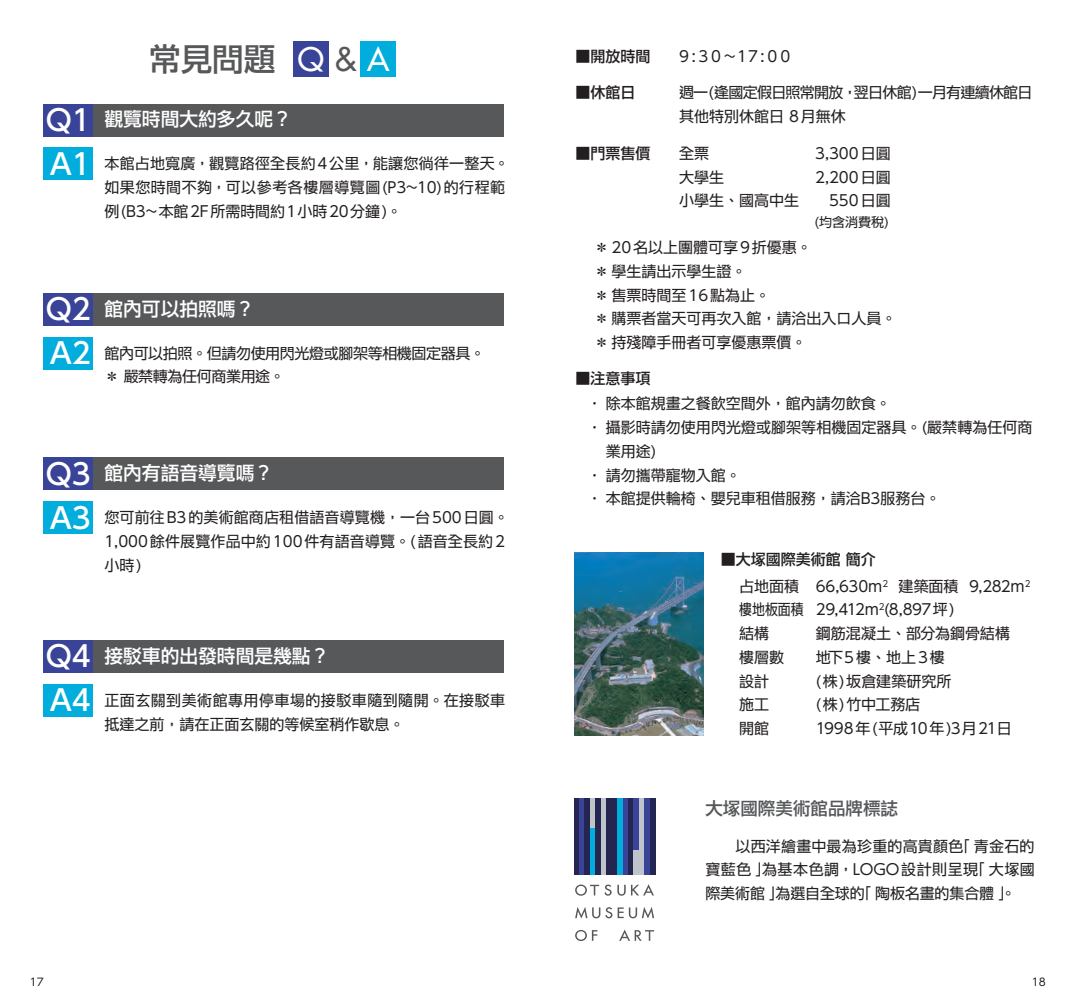
<style>
.page{position:relative;width:1077px;height:1002px;background:#fff}
.page>*{position:absolute;margin:0;border:0;box-sizing:border-box;transform-origin:0 0}
.t1{font:500 31.62px "UD Shin Go Std TC";color:#57585a}
.t2{font:500 31.62px "Futura Std";color:#fff}
.t3{font:500 28.75px "UD Shin Go Std TC";color:#fff}
.t4{font:500 18.75px "UD Shin Go Std TC";color:#fff}
.t5{font:500 17.5px "UD Shin Go Std TC";color:#57585a}
.t6{font:15px/23.8px "UD Shin Go Std TC";color:#231f20}
.t7{font:15px/23.8px "UD Shin Go Std TC";letter-spacing:.02em;color:#231f20}
.t8{font:15px/23.8px "UD Shin Go Std TC";letter-spacing:.03em;color:#231f20}
.t9{font:15px/23.8px "UD Shin Go Std TC";letter-spacing:-.025em;color:#231f20}
.t10{font:15px/23.8px "UD Shin Go Std TC";letter-spacing:-.05em;color:#231f20}
.t11{font:500 15px "UD Shin Go Std TC";color:#231f20}
.t12{font:15px "UD Shin Go Std TC";letter-spacing:.095em;color:#231f20}
.t13{font:13px "UD Shin Go Std TC";color:#231f20}
.t14{font:10.62px "UD Shin Go Pr 6 N";color:#231f20}
.s1{color:#57585a}
.s2{font-weight:500;font-size:28.75px;color:#fff}
.s3{font-family:"UD Shin Go Pr 6 N";font-weight:300}
</style>
<div class="page">
<div style="left:294px;top:41px;width:35px;height:36px;background:#394397"></div>
<div style="left:360px;top:41px;width:36px;height:36px;background:#00addd"></div>
<div style="left:89px;top:293px;width:414px;height:32px;background:#57585a"></div>
<div style="left:43px;top:293px;width:49px;height:32px;background:#394397"></div>
<div style="left:43px;top:337px;width:49px;height:32px;background:#00addd"></div>
<div style="left:89px;top:104px;width:414px;height:32px;background:#57585a"></div>
<div style="left:43px;top:104px;width:49px;height:32px;background:#394397"></div>
<div style="left:43px;top:147px;width:49px;height:33px;background:#00addd"></div>
<div style="left:89px;top:457px;width:414px;height:33px;background:#57585a"></div>
<div style="left:43px;top:457px;width:49px;height:33px;background:#394397"></div>
<div style="left:43px;top:501px;width:49px;height:33px;background:#00addd"></div>
<div style="left:89px;top:640px;width:414px;height:32px;background:#57585a"></div>
<div style="left:43px;top:640px;width:49px;height:32px;background:#394397"></div>
<div style="left:43px;top:684px;width:49px;height:32px;background:#00addd"></div>
<svg style="left:575px;top:907px;width:37px;height:11px"></svg>
<svg style="left:618px;top:907px;width:36px;height:11px"></svg>
<svg style="left:575px;top:884px;width:79px;height:11px"></svg>
<svg style="left:575px;top:929px;width:22px;height:12px"></svg>
<svg style="left:619px;top:929px;width:35px;height:11px"></svg>
<div style="left:574px;top:798px;width:5px;height:77px;background:#252551"></div>
<div style="left:579px;top:798px;width:6px;height:77px;background:#394397"></div>
<div style="left:585px;top:798px;width:5px;height:77px;background:#252551"></div>
<div style="left:590px;top:798px;width:6px;height:30px;background:#bfc4ca"></div>
<div style="left:590px;top:828px;width:6px;height:47px;background:#00addd"></div>
<div style="left:596px;top:798px;width:5px;height:77px;background:#252551"></div>
<div style="left:601px;top:798px;width:5px;height:77px;background:#bfc4ca"></div>
<div style="left:606px;top:798px;width:6px;height:77px;background:#252551"></div>
<div style="left:612px;top:798px;width:5px;height:77px;background:#252551"></div>
<div style="left:617px;top:798px;width:6px;height:77px;background:#00addd"></div>
<div style="left:623px;top:798px;width:5px;height:77px;background:#394397"></div>
<div style="left:628px;top:798px;width:6px;height:77px;background:#252551"></div>
<div style="left:634px;top:849px;width:5px;height:26px;background:#bfc4ca"></div>
<div style="left:634px;top:798px;width:5px;height:51px;background:#394397"></div>
<div style="left:639px;top:798px;width:5px;height:77px;background:#bfc4ca"></div>
<div style="left:644px;top:798px;width:6px;height:77px;background:#394397"></div>
<div style="left:650px;top:798px;width:5px;height:77px;background:#252551"></div>
<img style="left:575px;top:553px;width:128px;height:183px">
<h1 class="t1" style="left:148px;top:36px;width:128px">常見問題</h1>
<h1 class="t2" style="left:297px;top:39px;width:93px">Q <span class="s1">&amp;</span> A</h1>
<h2 class="t3" style="left:45px;top:99px;width:47px">Q1</h2>
<p class="t7" style="left:103px;top:152px;width:406px;text-indent:-55px"><span class="s2">A1</span> 本館占地寬廣，觀覽路徑全長約4公里，能讓您徜徉一整天。如果您時間不夠，可以參考各樓層導覽圖(P3~10)的行程範例(B3~本館2F所需時間約1小時20分鐘)。</p>
<p class="t4" style="left:103px;top:106px;width:189px">觀覽時間大約多久呢？</p>
<h2 class="t3" style="left:45px;top:288px;width:47px">Q2</h2>
<p class="t9" style="left:103px;top:341px;width:382px;text-indent:-55px"><span class="s2">A2</span> 館內可以拍照。但請勿使用閃光燈或腳架等相機固定器具。＊ 嚴禁轉為任何商業用途。</p>
<p class="t4" style="left:103px;top:295px;width:151px">館內可以拍照嗎？</p>
<h2 class="t3" style="left:45px;top:453px;width:47px">Q3</h2>
<p class="t6" style="left:103px;top:506px;width:406px;text-indent:-55px"><span class="s2">A3</span> 您可前往B3的美術館商店租借語音導覽機，一台500日圓。<br>1,000餘件展覽作品中約100件有語音導覽。(語音全長約2小時)</p>
<p class="t4" style="left:103px;top:459px;width:170px">館內有語音導覽嗎？</p>
<h2 class="t3" style="left:45px;top:635px;width:47px">Q4</h2>
<p class="t8" style="left:103px;top:688px;width:402px;text-indent:-55px"><span class="s2">A4</span> 正面玄關到美術館專用停車場的接駁車隨到隨開。在接駁車抵達之前，請在正面玄關的等候室稍作歇息。</p>
<p class="t4" style="left:103px;top:642px;width:227px">接駁車的出發時間是幾點？</p>
<p class="t14" style="left:30px;top:973px;width:16px">17</p>
<p class="t11" style="left:576px;top:46px;width:77px">■開放時間</p>
<p class="t6" style="left:679px;top:45px;width:113px">9:30~17:00</p>
<p class="t11" style="left:576px;top:82px;width:61px">■休館日</p>
<p class="t10" style="left:679px;top:81px;width:355px">週一(逢國定假日照常開放，翌日休館)一月有連續休館日其他特別休館日 8月無休</p>
<p class="t11" style="left:576px;top:142px;width:77px">■門票售價</p>
<p class="t6" style="left:679px;top:142px;width:31px">全票</p>
<p class="t6" style="left:815px;top:142px;width:77px">3,300日圓</p>
<p class="t6" style="left:679px;top:165px;width:46px">大學生</p>
<p class="t6" style="left:815px;top:165px;width:77px">2,200日圓</p>
<p class="t6" style="left:679px;top:189px;width:121px">小學生、國高中生</p>
<p class="t6" style="left:829px;top:189px;width:63px">550日圓</p>
<p class="t13" style="left:814px;top:214px;width:76px">(均含消費稅)</p>
<p class="t6" style="left:594px;top:236px;width:304px">＊ 20名以上團體可享9折優惠。<br>＊ 學生請出示學生證。<br>＊ 售票時間至16點為止。<br>＊ 購票者當天可再次入館，請洽出入口人員。＊ 持殘障手冊者可享優惠票價。</p>
<p class="t11" style="left:576px;top:368px;width:77px">■注意事項</p>
<p class="t6" style="left:587px;top:392px;width:305px"><span class="s3">・</span> 除本館規畫之餐飲空間外，館內請勿飲食。</p>
<p class="t6" style="left:587px;top:416px;width:447px"><span class="s3">・</span> 攝影時請勿使用閃光燈或腳架等相機固定器具。(嚴禁轉為任何商</p>
<p class="t6" style="left:606px;top:439px;width:52px">業用途)</p>
<p class="t6" style="left:587px;top:463px;width:155px"><span class="s3">・</span> 請勿攜帶寵物入館。</p>
<p class="t6" style="left:587px;top:487px;width:355px"><span class="s3">・</span> 本館提供輪椅、嬰兒車租借服務，請洽B3服務台。</p>
<p class="t11" style="left:721px;top:548px;width:156px">■大塚國際美術館 簡介</p>
<p class="t6" style="left:739px;top:574px;width:293px">占地面積 66,630m<sup>2</sup> 建築面積 9,282m<sup>2</sup>樓地板面積 29,412m<sup>2</sup>(8,897坪)<br>結構</p>
<p class="t6" style="left:816px;top:621px;width:196px">鋼筋混凝土、部分為鋼骨結構</p>
<p class="t6" style="left:739px;top:645px;width:47px">樓層數</p>
<p class="t12" style="left:816px;top:648px;width:131px">地下5樓、地上3樓</p>
<p class="t6" style="left:739px;top:669px;width:31px">設計</p>
<p class="t6" style="left:816px;top:669px;width:137px">(株)坂倉建築研究所</p>
<p class="t6" style="left:739px;top:693px;width:32px">施工</p>
<p class="t6" style="left:816px;top:693px;width:106px">(株)竹中工務店</p>
<p class="t6" style="left:739px;top:716px;width:32px">開館</p>
<p class="t6" style="left:816px;top:716px;width:198px">1998年(平成10年)3月21日</p>
<p class="t5" style="left:705px;top:795px;width:194px">大塚國際美術館品牌標誌</p>
<p class="t6" style="left:705px;top:834px;width:331px;text-align:justify;text-indent:30px">以西洋繪畫中最為珍重的高貴顏色「青金石的寶藍色」為基本色調，LOGO設計則呈現「大塚國際美術館」為選自全球的「陶板名畫的集合體」。</p>
<p class="t14" style="left:1032px;top:973px;width:16px">18</p>
</div>
